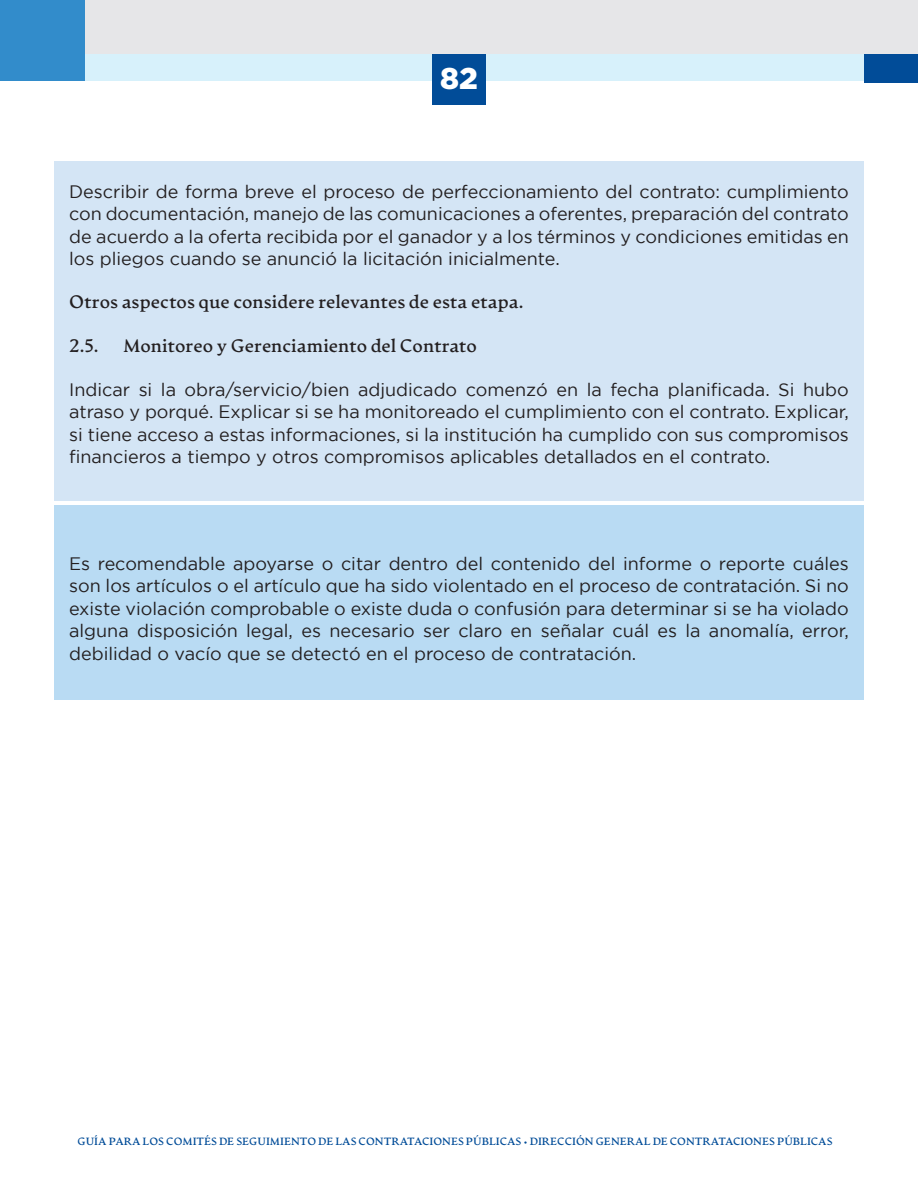
<style>
.page{position:relative;width:918px;height:1188px;background:#fff}
.page>*{position:absolute;margin:0;border:0;box-sizing:border-box;transform-origin:0 0}
.t1{font:900 30px "Gotham";color:#fff}
.t2{font:18px/22.5px "Gotham";color:#231f20;text-align:justify}
.t3{font:700 18px "Artifex CF";letter-spacing:-.005em;color:#231f20}
.t4{font:700 10.5px "Artifex CF";color:#014c98}
</style>
<div class="page">
<div style="left:84px;top:0;width:834px;height:54px;background:#e6e6e8"></div>
<hr style="left:917px;top:0;width:1px;height:54px;background:#dcdddf">
<div style="left:54px;top:54px;width:810px;height:27px;background:#d7f1fb"></div>
<div style="left:0;top:0;width:84px;height:81px;background:#328ccb"></div>
<div style="left:432px;top:54px;width:54px;height:51px;background:#014c98"></div>
<div style="left:864px;top:54px;width:54px;height:28px;background:#014c98"></div>
<div style="left:54px;top:161px;width:810px;height:340px;background:#d4e5f5"></div>
<div style="left:54px;top:505px;width:810px;height:195px;background:#b9dbf3"></div>
<h1 class="t1" style="left:440px;top:61px;width:39px">82</h1>
<p class="t2" style="left:69px;top:180px;width:781px">Describir de forma breve el proceso de perfeccionamiento del contrato: cumplimiento con documentación, manejo de las comunicaciones a oferentes, preparación del contrato de acuerdo a la oferta recibida por el ganador y a los términos y condiciones emitidas en los pliegos cuando se anunció la licitación inicialmente.</p>
<p class="t3" style="left:69px;top:291px;width:456px">Otros aspectos que considere relevantes de esta etapa.</p>
<p class="t3" style="left:69px;top:334px;width:31px">2.5.</p>
<p class="t3" style="left:123px;top:334px;width:355px">Monitoreo y Gerenciamiento del Contrato</p>
<p class="t2" style="left:69px;top:378px;width:781px">Indicar si la obra/servicio/bien adjudicado comenzó en la fecha planificada. Si hubo atraso y porqué. Explicar si se ha monitoreado el cumplimiento con el contrato. Explicar, si tiene acceso a estas informaciones, si la institución ha cumplido con sus compromisos financieros a tiempo y otros compromisos aplicables detallados en el contrato.</p>
<p class="t2" style="left:69px;top:552px;width:781px">Es recomendable apoyarse o citar dentro del contenido del informe o reporte cuáles son los artículos o el artículo que ha sido violentado en el proceso de contratación. Si no existe violación comprobable o existe duda o confusión para determinar si se ha violado alguna disposición legal, es necesario ser claro en señalar cuál es la anomalía, error, debilidad o vacío que se detectó en el proceso de contratación.</p>
<p class="t4" style="left:77px;top:1135px;width:757px">GUÍA PARA LOS COMITÉS DE SEGUIMIENTO DE LAS CONTRATACIONES PÚBLICAS • DIRECCIÓN GENERAL DE CONTRATACIONES PÚBLICAS</p>
</div>
